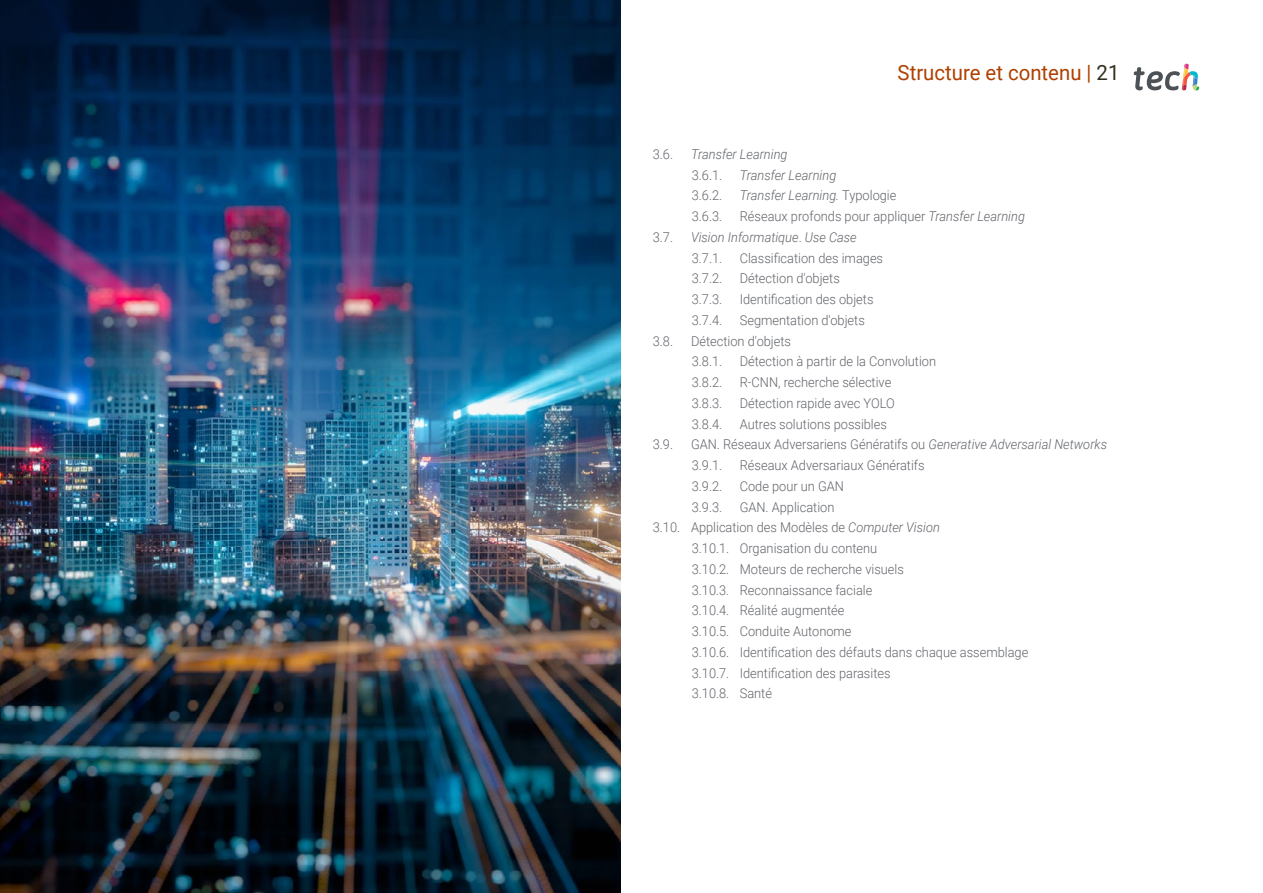
<style>
.page{position:relative;width:1263px;height:893px;background:#fff}
.page>*{position:absolute;margin:0;border:0;box-sizing:border-box;transform-origin:0 0}
.t1{font:21px "Roboto";color:#ae4000}
.t2{font:300 13.5px/20.7px "Roboto";color:#61646a;scale:.95 1}
.t3{font:italic 300 13.5px/20.7px "Roboto";color:#61646a;scale:.95 1}
.s1{color:#312e20}
.s2{font-style:normal}
.s3{font-style:italic}
</style>
<div class="page">
<svg style="left:1134px;top:64px;width:65px;height:27px"></svg>
<img style="left:0;top:0;width:621px;height:893px">
<h1 class="t1" style="left:898px;top:57px;width:223px">Structure et contenu | <span class="s1">21</span></h1>
<p class="t2" style="left:653px;top:143px;width:23px">3.6.</p>
<p class="t3" style="left:691px;top:143px;width:103px">Transfer Learning</p>
<p class="t2" style="left:692px;top:164px;width:34px">3.6.1.</p>
<p class="t3" style="left:740px;top:164px;width:103px">Transfer Learning</p>
<p class="t2" style="left:692px;top:185px;width:34px">3.6.2.</p>
<p class="t3" style="left:740px;top:185px;width:166px">Transfer Learning. <span class="s2">Typologie</span></p>
<p class="t2" style="left:692px;top:206px;width:34px">3.6.3.</p>
<p class="t2" style="left:740px;top:206px;width:302px">Réseaux profonds pour appliquer <span class="s3">Transfer Learning</span></p>
<p class="t2" style="left:653px;top:226px;width:23px">3.7.</p>
<p class="t3" style="left:691px;top:226px;width:176px">Vision Informatique<span class="s2">.</span> Use Case<br><span class="s2">3.7.1.</span></p>
<p class="t2" style="left:740px;top:247px;width:152px">Classification des images</p>
<p class="t2" style="left:692px;top:268px;width:34px">3.7.2.</p>
<p class="t2" style="left:740px;top:268px;width:107px">Détection d'objets</p>
<p class="t2" style="left:692px;top:289px;width:34px">3.7.3.</p>
<p class="t2" style="left:740px;top:289px;width:142px">Identification des objets</p>
<p class="t2" style="left:692px;top:309px;width:34px">3.7.4.</p>
<p class="t2" style="left:740px;top:309px;width:133px">Segmentation d'objets</p>
<p class="t2" style="left:653px;top:330px;width:23px">3.8.</p>
<p class="t2" style="left:691px;top:330px;width:107px">Détection d'objets<br>3.8.1.</p>
<p class="t2" style="left:740px;top:351px;width:208px">Détection à partir de la Convolution</p>
<p class="t2" style="left:692px;top:372px;width:34px">3.8.2.</p>
<p class="t2" style="left:740px;top:372px;width:161px">R-CNN, recherche sélective</p>
<p class="t2" style="left:692px;top:392px;width:34px">3.8.3.</p>
<p class="t2" style="left:740px;top:392px;width:165px">Détection rapide avec YOLO</p>
<p class="t2" style="left:692px;top:413px;width:34px">3.8.4.</p>
<p class="t2" style="left:740px;top:413px;width:156px">Autres solutions possibles</p>
<p class="t2" style="left:653px;top:434px;width:23px">3.9.</p>
<p class="t2" style="left:691px;top:434px;width:439px">GAN. Réseaux Adversariens Génératifs ou <span class="s3">Generative Adversarial Networks<br></span>3.9.1.</p>
<p class="t2" style="left:740px;top:455px;width:196px">Réseaux Adversariaux Génératifs</p>
<p class="t2" style="left:692px;top:475px;width:34px">3.9.2.</p>
<p class="t2" style="left:740px;top:475px;width:111px">Code pour un GAN</p>
<p class="t2" style="left:692px;top:496px;width:34px">3.9.3.</p>
<p class="t2" style="left:740px;top:496px;width:101px">GAN. Application</p>
<p class="t2" style="left:653px;top:517px;width:304px">3.10. Application des Modèles de <span class="s3">Computer Vision</span></p>
<p class="t2" style="left:692px;top:538px;width:197px">3.10.1. Organisation du contenu</p>
<p class="t2" style="left:692px;top:558px;width:225px">3.10.2. Moteurs de recherche visuels</p>
<p class="t2" style="left:692px;top:579px;width:192px">3.10.3. Reconnaissance faciale</p>
<p class="t2" style="left:692px;top:600px;width:162px">3.10.4. Réalité augmentée</p>
<p class="t2" style="left:692px;top:621px;width:170px">3.10.5. Conduite Autonome</p>
<p class="t2" style="left:692px;top:641px;width:356px">3.10.6. Identification des défauts dans chaque assemblage</p>
<p class="t2" style="left:692px;top:662px;width:211px">3.10.7. Identification des parasites</p>
<p class="t2" style="left:692px;top:683px;width:86px">3.10.8. Santé</p>
</div>
